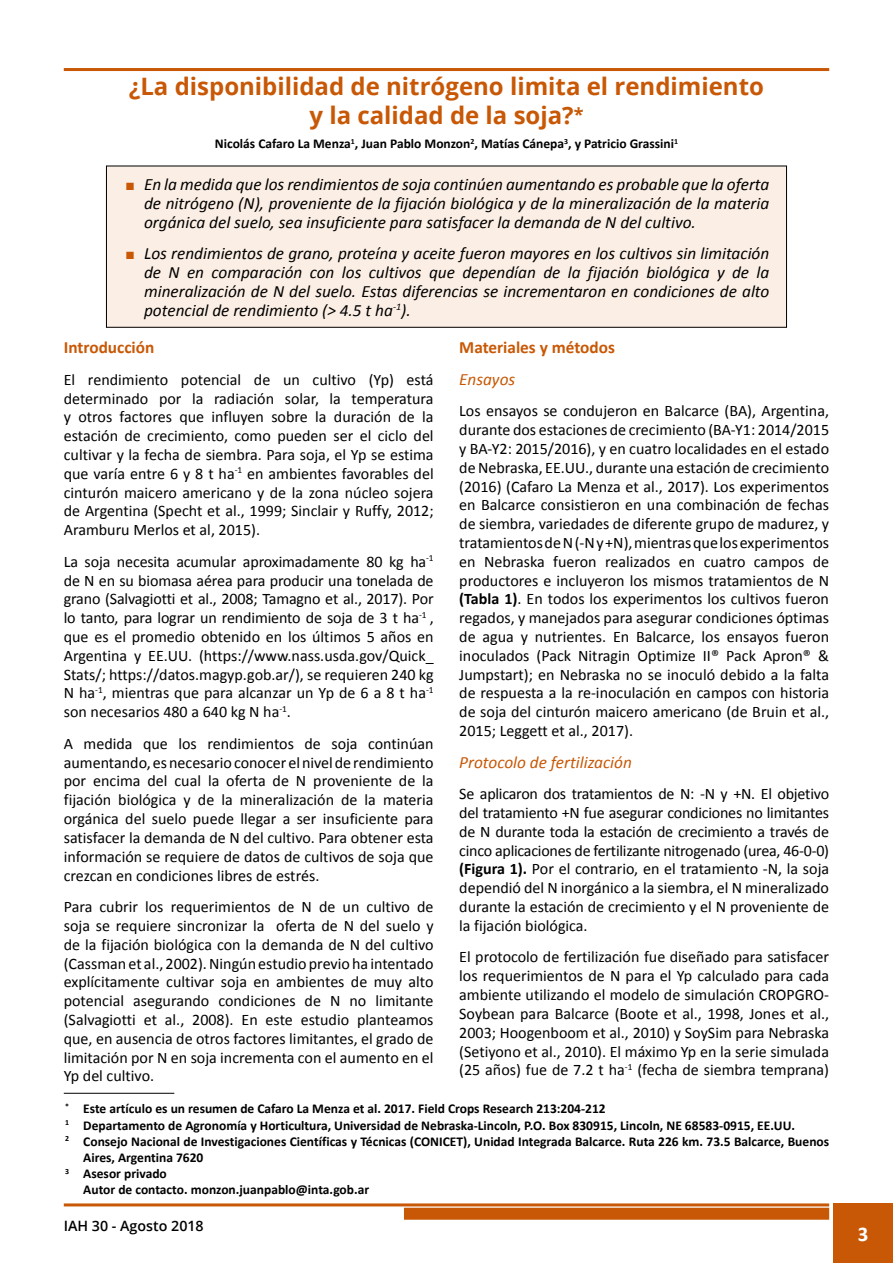
<style>
.page{position:relative;width:893px;height:1263px;background:#fff}
.page>*{position:absolute;margin:0;border:0;box-sizing:border-box;transform-origin:0 0}
.t1{font:700 24px/28.8px "Open Sans";color:#c85805;text-align:center}
.t2{font:700 21px "Calibri";color:#fff}
.t3{font:italic 17.25px/18.8px "Calibri";color:#000;text-align:justify}
.t4{font:italic 17.25px "Calibri";color:#c85805}
.t5{font:700 17.25px "Calibri";color:#c85805}
.t6{font:16.05px/18.8px "Calibri";color:#000;text-align:justify}
.t7{font:600 14.25px "Open Sans";color:#000}
.t8{font:700 13.5px "Calibri";color:#000}
.s1{font-size:18px}
.s2{color:#c85805}
.s3{font-weight:700}
</style>
<div class="page">
<hr style="left:64px;top:68px;width:765px;height:3px;background:#c85805">
<hr style="left:64px;top:1203px;width:765px;height:3px;background:#c85805">
<div style="left:833px;top:1203px;width:60px;height:60px;background:#c85805"></div>
<div style="left:404px;top:1208px;width:425px;height:12px;background:#c85805"></div>
<hr style="left:64px;top:1093px;width:110px;height:1px;background:#000">
<div style="left:106px;top:166px;width:680px;height:161px;background:#fbeee4"></div>
<h1 class="t1" style="left:129px;top:71px;width:636px">¿La disponibilidad de nitrógeno limita el rendimiento y la calidad de la soja?<span class="s1">*</span></h1>
<p class="t8" style="left:215px;top:135px;width:465px">Nicolás Cafaro La Menza<sup>1</sup>, Juan Pablo Monzon<sup>2</sup>, Matías Cánepa<sup>3</sup>, y Patricio Grassini<sup>1</sup></p>
<p class="t3" style="left:144px;top:175px;width:627px;text-indent:-18px"><span class="s2">■</span> En la medida que los rendimientos de soja continúen aumentando es probable que la oferta de nitrógeno (N), proveniente de la fijación biológica y de la mineralización de la materia orgánica del suelo, sea insuficiente para satisfacer la demanda de N del cultivo.</p>
<p class="t3" style="left:144px;top:244px;width:627px;text-indent:-18px"><span class="s2">■</span> Los rendimientos de grano, proteína y aceite fueron mayores en los cultivos sin limitación de N en comparación con los cultivos que dependían de la fijación biológica y de la mineralización de N del suelo. Estas diferencias se incrementaron en condiciones de alto potencial de rendimiento (&gt; 4.5 t ha<sup>-1</sup>).</p>
<p class="t5" style="left:64px;top:336px;width:92px">Introducción</p>
<p class="t6" style="left:64px;top:369px;width:371px">El rendimiento potencial de un cultivo (Yp) está determinado por la radiación solar, la temperatura y otros factores que influyen sobre la duración de la estación de crecimiento, como pueden ser el ciclo del cultivar y la fecha de siembra. Para soja, el Yp se estima que varía entre 6 y 8 t ha<sup>-1</sup> en ambientes favorables del cinturón maicero americano y de la zona núcleo sojera de Argentina (Specht et al., 1999; Sinclair y Ruffy, 2012; Aramburu Merlos et al, 2015).</p>
<p class="t6" style="left:64px;top:551px;width:371px">La soja necesita acumular aproximadamente 80 kg ha<sup>-1 </sup>de N en su biomasa aérea para producir una tonelada de grano (Salvagiotti et al., 2008; Tamagno et al., 2017). Por lo tanto, para lograr un rendimiento de soja de 3 t ha<sup>-1</sup> , que es el promedio obtenido en los últimos 5 años en Argentina y EE.UU. (https://www.nass.usda.gov/Quick_ Stats/; https://datos.magyp.gob.ar/), se requieren 240 kg N ha<sup>-1</sup>, mientras que para alcanzar un Yp de 6 a 8 t ha<sup>-1 </sup>son necesarios 480 a 640 kg N ha<sup>-1</sup>.</p>
<p class="t6" style="left:64px;top:733px;width:371px">A medida que los rendimientos de soja continúan aumentando, es necesario conocer el nivel de rendimiento por encima del cual la oferta de N proveniente de la fijación biológica y de la mineralización de la materia orgánica del suelo puede llegar a ser insuficiente para satisfacer la demanda de N del cultivo. Para obtener esta información se requiere de datos de cultivos de soja que crezcan en condiciones libres de estrés.</p>
<p class="t6" style="left:64px;top:897px;width:371px">Para cubrir los requerimientos de N de un cultivo de soja se requiere sincronizar la oferta de N del suelo y de la fijación biológica con la demanda de N del cultivo (Cassman et al., 2002). Ningún estudio previo ha intentado explícitamente cultivar soja en ambientes de muy alto potencial asegurando condiciones de N no limitante (Salvagiotti et al., 2008). En este estudio planteamos que, en ausencia de otros factores limitantes, el grado de limitación por N en soja incrementa con el aumento en el Yp del cultivo.</p>
<p class="t5" style="left:459px;top:336px;width:157px">Materiales y métodos</p>
<p class="t4" style="left:459px;top:367px;width:57px">Ensayos</p>
<p class="t6" style="left:459px;top:401px;width:371px">Los ensayos se condujeron en Balcarce (BA), Argentina, durante dos estaciones de crecimiento (BA-Y1: 2014/2015 y BA-Y2: 2015/2016), y en cuatro localidades en el estado de Nebraska, EE.UU., durante una estación de crecimiento (2016) (Cafaro La Menza et al., 2017). Los experimentos en Balcarce consistieron en una combinación de fechas de siembra, variedades de diferente grupo de madurez, y tratamientos de N (-N y +N), mientras que los experimentos en Nebraska fueron realizados en cuatro campos de productores e incluyeron los mismos tratamientos de N <span class="s3">(Tabla 1)</span>. En todos los experimentos los cultivos fueron regados, y manejados para asegurar condiciones óptimas de agua y nutrientes. En Balcarce, los ensayos fueron inoculados (Pack Nitragin Optimize II® Pack Apron® &amp; Jumpstart); en Nebraska no se inoculó debido a la falta de respuesta a la re-inoculación en campos con historia de soja del cinturón maicero americano (de Bruin et al., 2015; Leggett et al., 2017).</p>
<p class="t4" style="left:459px;top:750px;width:174px">Protocolo de fertilización</p>
<p class="t6" style="left:459px;top:784px;width:371px">Se aplicaron dos tratamientos de N: -N y +N. El objetivo del tratamiento +N fue asegurar condiciones no limitantes de N durante toda la estación de crecimiento a través de cinco aplicaciones de fertilizante nitrogenado (urea, 46-0-0) <span class="s3">(Figura 1).</span> Por el contrario, en el tratamiento -N, la soja dependió del N inorgánico a la siembra, el N mineralizado durante la estación de crecimiento y el N proveniente de la fijación biológica.</p>
<p class="t6" style="left:459px;top:947px;width:371px">El protocolo de fertilización fue diseñado para satisfacer los requerimientos de N para el Yp calculado para cada ambiente utilizando el modelo de simulación CROPGRO-Soybean para Balcarce (Boote et al., 1998, Jones et al., 2003; Hoogenboom et al., 2010) y SoySim para Nebraska (Setiyono et al., 2010). El máximo Yp en la serie simulada (25 años) fue de 7.2 t ha<sup>-1</sup> (fecha de siembra temprana)</p>
<p class="t8" style="left:65px;top:1100px;width:542px"><sup>*</sup> Este artículo es un resumen de Cafaro La Menza et al. 2017. Field Crops Research 213:204-212</p>
<p class="t8" style="left:65px;top:1116px;width:731px"><sup>1</sup> Departamento de Agronomía y Horticultura, Universidad de Nebraska-Lincoln, P.O. Box 830915, Lincoln, NE 68583-0915, EE.UU.</p>
<p class="t8" style="left:65px;top:1133px;width:765px"><sup>2</sup> Consejo Nacional de Investigaciones Científicas y Técnicas (CONICET), Unidad Integrada Balcarce. Ruta 226 km. 73.5 Balcarce, Buenos</p>
<p class="t8" style="left:83px;top:1149px;width:122px">Aires, Argentina 7620</p>
<p class="t8" style="left:65px;top:1165px;width:103px"><sup>3</sup> Asesor privado</p>
<p class="t8" style="left:83px;top:1181px;width:287px">Autor de contacto. monzon.juanpablo@inta.gob.ar</p>
<p class="t7" style="left:64px;top:1216px;width:141px">IAH 30 - Agosto 2018</p>
<h2 class="t2" style="left:858px;top:1221px;width:12px">3</h2>
</div>
